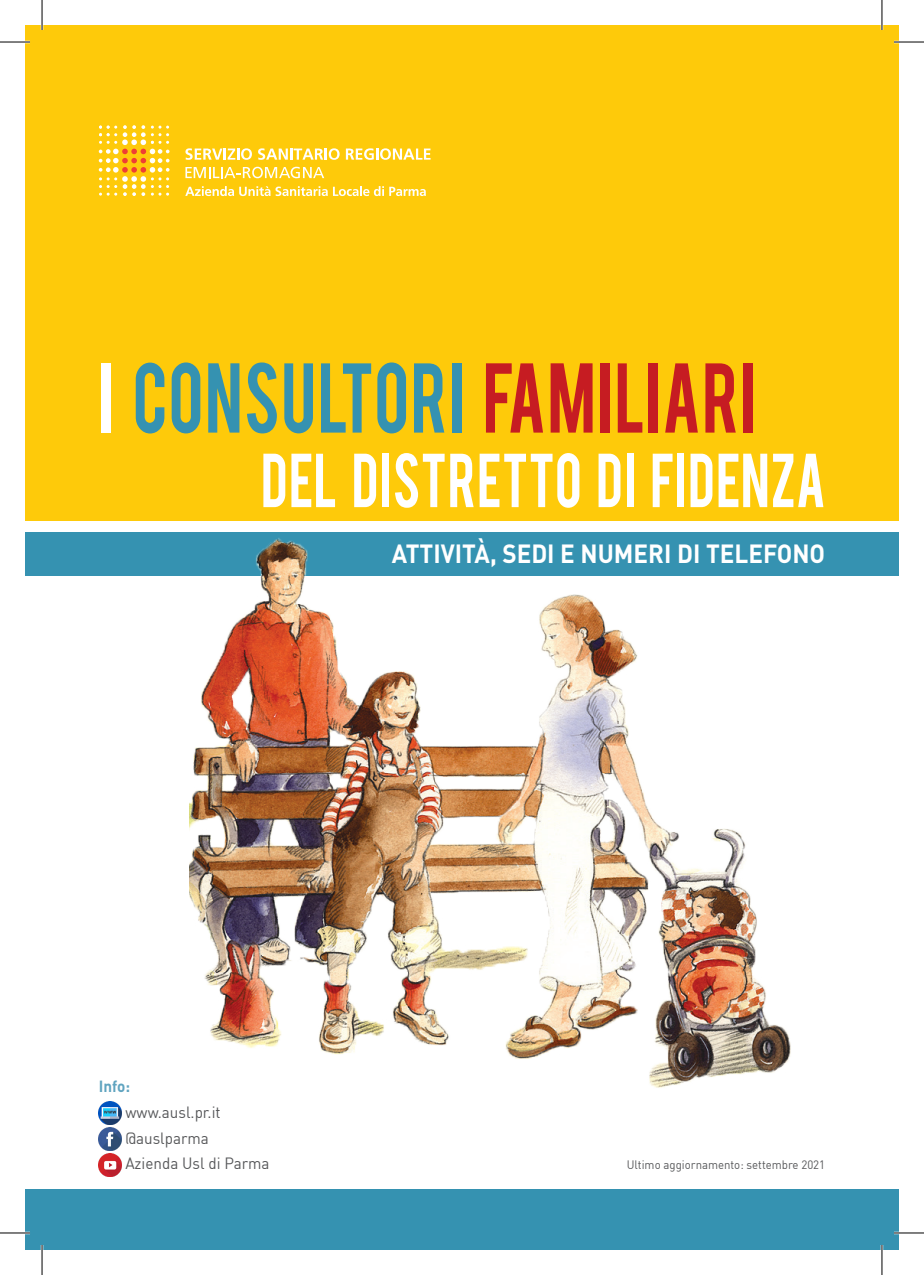
<style>
.page{position:relative;width:924px;height:1275px;background:#fff}
.page>*{position:absolute;margin:0;border:0;box-sizing:border-box;transform-origin:0 0}
.t1{font:77.8px "Bebas";letter-spacing:.02em;color:#3592b1;scale:.86 1}
.t2{font:60px "Bebas";letter-spacing:.015em;color:#fff;scale:.86 1}
.t3{font:700 26px "DIN";color:#fff;scale:.93 1}
.TESTO{font:16px "DIN";color:#57585a;scale:.95 1}
.TESTO-2{font:700 16px "DIN";color:#60a4c0;scale:.95 1}
.TESTO-3{font:12px "DIN";color:#57585a;scale:.95 1}
.s1{color:#fff}
.s2{color:#c61c22}
</style>
<div class="page">
<div style="left:25px;top:25px;width:873px;height:496px;background:#feca0a"></div>
<div style="left:25px;top:532px;width:873px;height:43px;background:#3592b1"></div>
<div style="left:25px;top:1189px;width:873px;height:61px;background:#3592b1"></div>
<img style="left:189px;top:538px;width:605px;height:550px">
<svg style="left:99px;top:125px;width:70px;height:71px"></svg>
<svg style="left:185px;top:186px;width:142px;height:10px"></svg>
<svg style="left:333px;top:186px;width:92px;height:10px"></svg>
<svg style="left:185px;top:148px;width:67px;height:12px"></svg>
<svg style="left:258px;top:148px;width:81px;height:12px"></svg>
<svg style="left:346px;top:148px;width:84px;height:12px"></svg>
<svg style="left:185px;top:167px;width:139px;height:11px"></svg>
<img style="left:99px;top:1101px;width:23px;height:24px">
<img style="left:99px;top:1127px;width:22px;height:23px">
<img style="left:99px;top:1153px;width:22px;height:23px">
<hr style="left:0;top:41px;width:30px;height:2px;background:#fff">
<hr style="left:893px;top:41px;width:30px;height:2px;background:#fff">
<hr style="left:0;top:1231px;width:30px;height:3px;background:#fff">
<hr style="left:893px;top:1231px;width:30px;height:3px;background:#fff">
<hr style="left:41px;top:0;width:2px;height:30px;background:#fff">
<hr style="left:41px;top:1245px;width:2px;height:30px;background:#fff">
<hr style="left:880px;top:0;width:2px;height:30px;background:#fff">
<hr style="left:880px;top:1245px;width:2px;height:30px;background:#fff">
<hr style="left:0;top:42px;width:30px;height:1px;background:#000">
<hr style="left:893px;top:42px;width:30px;height:1px;background:#000">
<hr style="left:0;top:1232px;width:30px;height:1px;background:#000">
<hr style="left:893px;top:1232px;width:30px;height:1px;background:#000">
<hr style="left:42px;top:0;width:1px;height:30px;background:#000">
<hr style="left:42px;top:1245px;width:1px;height:30px;background:#000">
<hr style="left:881px;top:0;width:1px;height:30px;background:#000">
<hr style="left:881px;top:1245px;width:1px;height:30px;background:#000">
<p class="t1" style="left:99px;top:341px;width:765px"><span class="s1">I</span> CONSULTORI <span class="s2">FAMILIARI</span></p>
<p class="t2" style="left:261px;top:437px;width:658px">DEL DISTRETTO DI FIDENZA</p>
<p class="t3" style="left:391px;top:536px;width:467px">ATTIVITÀ, SEDI E NUMERI DI TELEFONO</p>
<p class="TESTO-2" style="left:99px;top:1076px;width:34px">Info:</p>
<p class="TESTO" style="left:126px;top:1102px;width:101px">www.ausl.pr.it</p>
<p class="TESTO" style="left:125px;top:1127px;width:89px">@auslparma</p>
<p class="TESTO" style="left:125px;top:1153px;width:153px">Azienda Usl di Parma</p>
<p class="TESTO-3" style="left:626px;top:1157px;width:210px">Ultimo aggiornamento: settembre 2021</p>
</div>
